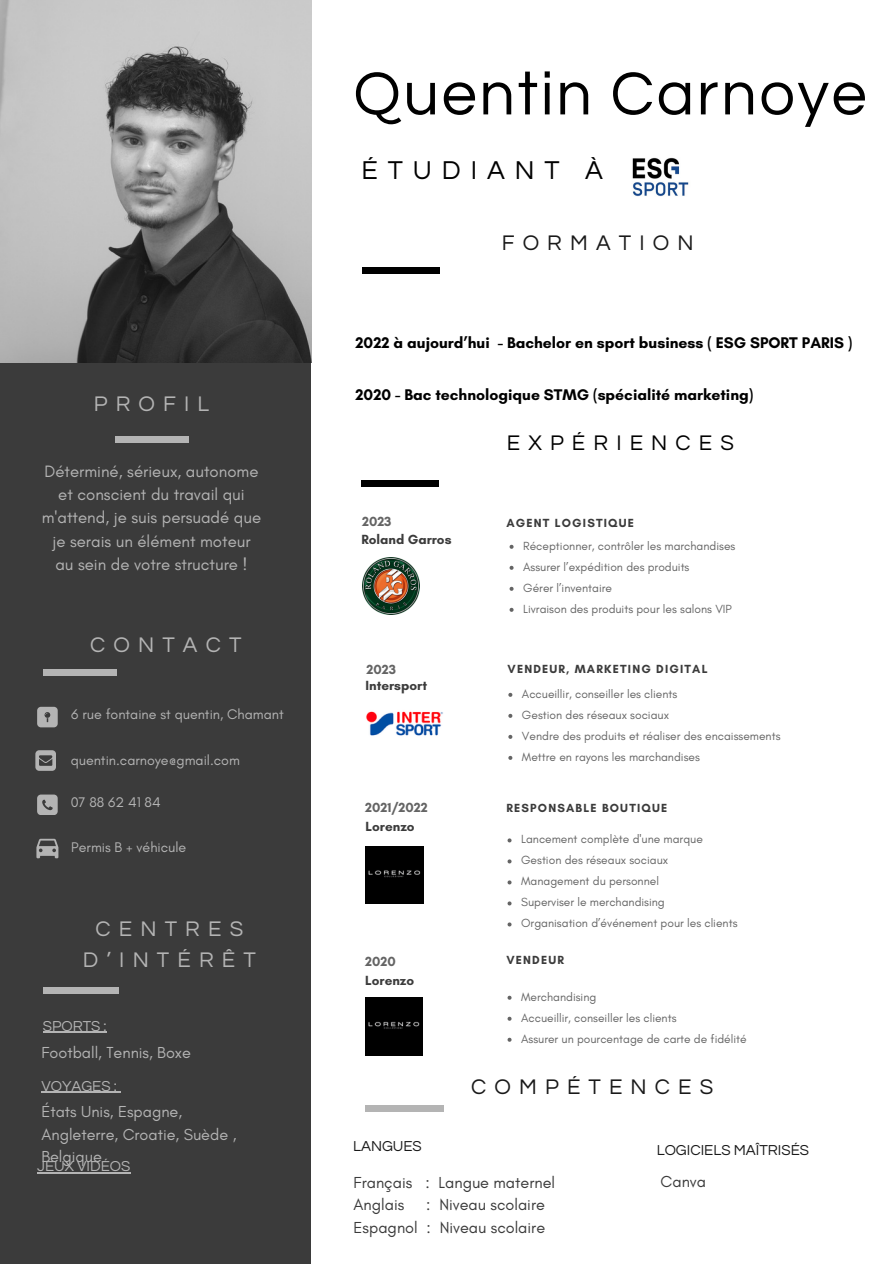
<style>
.page{position:relative;width:894px;height:1264px;background:#fff}
.page>*{position:absolute;margin:0;border:0;box-sizing:border-box;transform-origin:0 0}
.t1{font:63px "Questrial";letter-spacing:.04em;color:#000}
.t2{font:26.85px "Questrial";letter-spacing:.37em;color:#000}
.t3{font:22.05px/30.2px "Questrial";letter-spacing:.37em;color:#b4b4b4;text-align:center}
.t4{font:22.05px "Questrial";letter-spacing:.37em;color:#191919}
.t5{font:22.05px "Questrial";letter-spacing:.37em;color:#000}
.t6{font:16.8px/23.4px "Glacial Indifference";color:#b4b4b4;text-align:center}
.t7{font:16.2px/22.5px "Glacial Indifference";color:#3b3b3b}
.t8{font:16.2px/22.5px "Glacial Indifference";color:#b4b4b4}
.t9{font:700 15.75px "Glacial Indifference";color:#000}
.t10{font:15px "Questrial";color:#191919}
.t11{font:15px "Questrial";color:#b4b4b4}
.t12{font:14.25px "Glacial Indifference";color:#b4b4b4}
.t13{font:700 13.5px "Glacial Indifference";color:#3b3b3b}
.t14{font:700 13.5px "Glacial Indifference";color:#646464}
.t15{font:12px "Glacial Indifference";color:#646464}
.t16{font:700 12px "Glacial Indifference";letter-spacing:.1em;color:#3b3b3b}
</style>
<div class="page">
<div style="left:0;top:362px;width:311px;height:901px;background:#3b3b3b"></div>
<div style="left:43px;top:986px;width:75px;height:7px;background:#b4b4b4"></div>
<div style="left:43px;top:669px;width:73px;height:6px;background:#b4b4b4"></div>
<svg style="left:37px;top:706px;width:20px;height:21px"></svg>
<svg style="left:35px;top:750px;width:21px;height:20px"></svg>
<svg style="left:37px;top:794px;width:20px;height:20px"></svg>
<div style="left:362px;top:267px;width:77px;height:7px;background:#000"></div>
<div style="left:361px;top:480px;width:78px;height:7px;background:#000"></div>
<svg style="left:36px;top:838px;width:22px;height:20px"></svg>
<div style="left:365px;top:1105px;width:79px;height:6px;background:#b4b4b4"></div>
<div style="left:115px;top:436px;width:73px;height:7px;background:#b4b4b4"></div>
<img style="left:632px;top:157px;width:57px;height:40px">
<img style="left:365px;top:997px;width:57px;height:58px">
<div style="left:365px;top:846px;width:58px;height:57px;background:#000"></div>
<img style="left:366px;top:711px;width:77px;height:25px">
<img style="left:362px;top:557px;width:57px;height:57px">
<img style="left:0;top:0;width:311px;height:363px">
<svg style="left:509px;top:545px;width:4px;height:4px"></svg>
<svg style="left:509px;top:566px;width:4px;height:4px"></svg>
<svg style="left:509px;top:587px;width:4px;height:4px"></svg>
<svg style="left:509px;top:608px;width:4px;height:4px"></svg>
<hr style="left:43px;top:1031px;width:64px;height:1px;background:#b4b4b4">
<hr style="left:41px;top:1091px;width:76px;height:1px;background:#b4b4b4">
<hr style="left:37px;top:1172px;width:93px;height:1px;background:#b4b4b4">
<svg style="left:508px;top:693px;width:4px;height:4px"></svg>
<svg style="left:508px;top:714px;width:4px;height:4px"></svg>
<svg style="left:508px;top:735px;width:4px;height:4px"></svg>
<svg style="left:508px;top:756px;width:4px;height:4px"></svg>
<svg style="left:507px;top:838px;width:4px;height:4px"></svg>
<svg style="left:507px;top:859px;width:4px;height:4px"></svg>
<svg style="left:507px;top:880px;width:4px;height:4px"></svg>
<svg style="left:507px;top:901px;width:4px;height:4px"></svg>
<svg style="left:507px;top:922px;width:4px;height:4px"></svg>
<svg style="left:507px;top:995px;width:4px;height:4px"></svg>
<svg style="left:507px;top:1016px;width:4px;height:4px"></svg>
<svg style="left:507px;top:1037px;width:4px;height:4px"></svg>
<p class="t3" style="left:94px;top:389px;width:117px">PROFIL</p>
<p class="t6" style="left:42px;top:459px;width:221px">Déterminé, sérieux, autonome et conscient du travail qui m'attend, je suis persuadé que je serais un élément moteur au sein de votre structure !</p>
<h5 class="t3" style="left:90px;top:630px;width:153px">CONTACT</h5>
<h6 class="t12" style="left:71px;top:705px;width:214px">6 rue fontaine st quentin, Chamant</h6>
<h5 class="t12" style="left:71px;top:751px;width:171px">quentin.carnoye@gmail.com</h5>
<h6 class="t12" style="left:71px;top:793px;width:91px">07 88 62 41 84</h6>
<h4 class="t12" style="left:71px;top:838px;width:116px">Permis B + véhicule</h4>
<h3 class="t3" style="left:83px;top:914px;width:174px">CENTRES<br>D’INTÉRÊT</h3>
<p class="t11" style="left:43px;top:1018px;width:65px">SPORTS :</p>
<h3 class="t8" style="left:41px;top:1040px;width:151px">Football, Tennis, Boxe</h3>
<p class="t11" style="left:41px;top:1078px;width:77px">VOYAGES :</p>
<p class="t8" style="left:41px;top:1100px;width:196px">États Unis, Espagne,<br>Angleterre, Croatie, Suède ,<br>Belgique</p>
<p class="t11" style="left:37px;top:1159px;width:95px">JEUX VIDÉOS</p>
<p class="t1" style="left:353px;top:63px;width:514px">Quentin Carnoye</p>
<p class="t2" style="left:361px;top:157px;width:243px">ÉTUDIANT À</p>
<p class="t4" style="left:501px;top:232px;width:193px">FORMATION</p>
<p class="t9" style="left:355px;top:333px;width:498px">2022 à aujourd’hui - Bachelor en sport business ( ESG SPORT PARIS )</p>
<p class="t9" style="left:355px;top:384px;width:399px">2020 - Bac technologique STMG (spécialité marketing)</p>
<h2 class="t5" style="left:506px;top:432px;width:228px">EXPÉRIENCES</h2>
<p class="t14" style="left:362px;top:513px;width:31px">2023</p>
<h4 class="t13" style="left:361px;top:531px;width:92px">Roland Garros</h4>
<p class="t14" style="left:366px;top:661px;width:31px">2023</p>
<h3 class="t13" style="left:365px;top:677px;width:63px">Intersport</h3>
<p class="t14" style="left:365px;top:799px;width:64px">2021/2022</p>
<p class="t13" style="left:365px;top:818px;width:50px">Lorenzo</p>
<p class="t14" style="left:365px;top:953px;width:32px">2020</p>
<p class="t13" style="left:365px;top:972px;width:50px">Lorenzo</p>
<p class="t16" style="left:506px;top:516px;width:129px">AGENT LOGISTIQUE</p>
<p class="t15" style="left:523px;top:538px;width:214px">Réceptionner, contrôler les marchandises</p>
<p class="t15" style="left:523px;top:559px;width:168px">Assurer l’expédition des produits</p>
<p class="t15" style="left:523px;top:580px;width:90px">Gérer l’inventaire</p>
<p class="t15" style="left:523px;top:601px;width:210px">Livraison des produits pour les salons VIP</p>
<p class="t16" style="left:507px;top:661px;width:201px">VENDEUR, MARKETING DIGITAL</p>
<p class="t15" style="left:522px;top:686px;width:157px">Accueillir, conseiller les clients</p>
<p class="t15" style="left:522px;top:707px;width:148px">Gestion des réseaux sociaux</p>
<p class="t15" style="left:522px;top:728px;width:260px">Vendre des produits et réaliser des encaissements</p>
<p class="t15" style="left:522px;top:749px;width:179px">Mettre en rayons les marchandises</p>
<p class="t16" style="left:506px;top:801px;width:162px">RESPONSABLE BOUTIQUE</p>
<p class="t15" style="left:521px;top:832px;width:183px">Lancement complète d'une marque</p>
<p class="t15" style="left:521px;top:853px;width:148px">Gestion des réseaux sociaux</p>
<p class="t15" style="left:521px;top:874px;width:139px">Management du personnel</p>
<p class="t15" style="left:521px;top:895px;width:145px">Superviser le merchandising</p>
<p class="t15" style="left:521px;top:916px;width:218px">Organisation d’événement pour les clients</p>
<p class="t16" style="left:506px;top:953px;width:59px">VENDEUR</p>
<p class="t15" style="left:521px;top:989px;width:77px">Merchandising</p>
<p class="t15" style="left:521px;top:1010px;width:157px">Accueillir, conseiller les clients</p>
<h3 class="t15" style="left:521px;top:1031px;width:227px">Assurer un pourcentage de carte de fidélité</h3>
<h1 class="t4" style="left:471px;top:1076px;width:243px">COMPÉTENCES</h1>
<h3 class="t10" style="left:353px;top:1138px;width:70px">LANGUES</h3>
<h6 class="t7" style="left:353px;top:1170px;width:203px">Français : Langue maternel<br>Anglais</h6>
<h6 class="t7" style="left:353px;top:1192px;width:193px;text-align:right">: Niveau scolaire<br>Espagnol : Niveau scolaire</h6>
<p class="t10" style="left:656px;top:1142px;width:154px">LOGICIELS MAÎTRISÉS</p>
<p class="t7" style="left:660px;top:1170px;width:47px">Canva</p>
</div>
